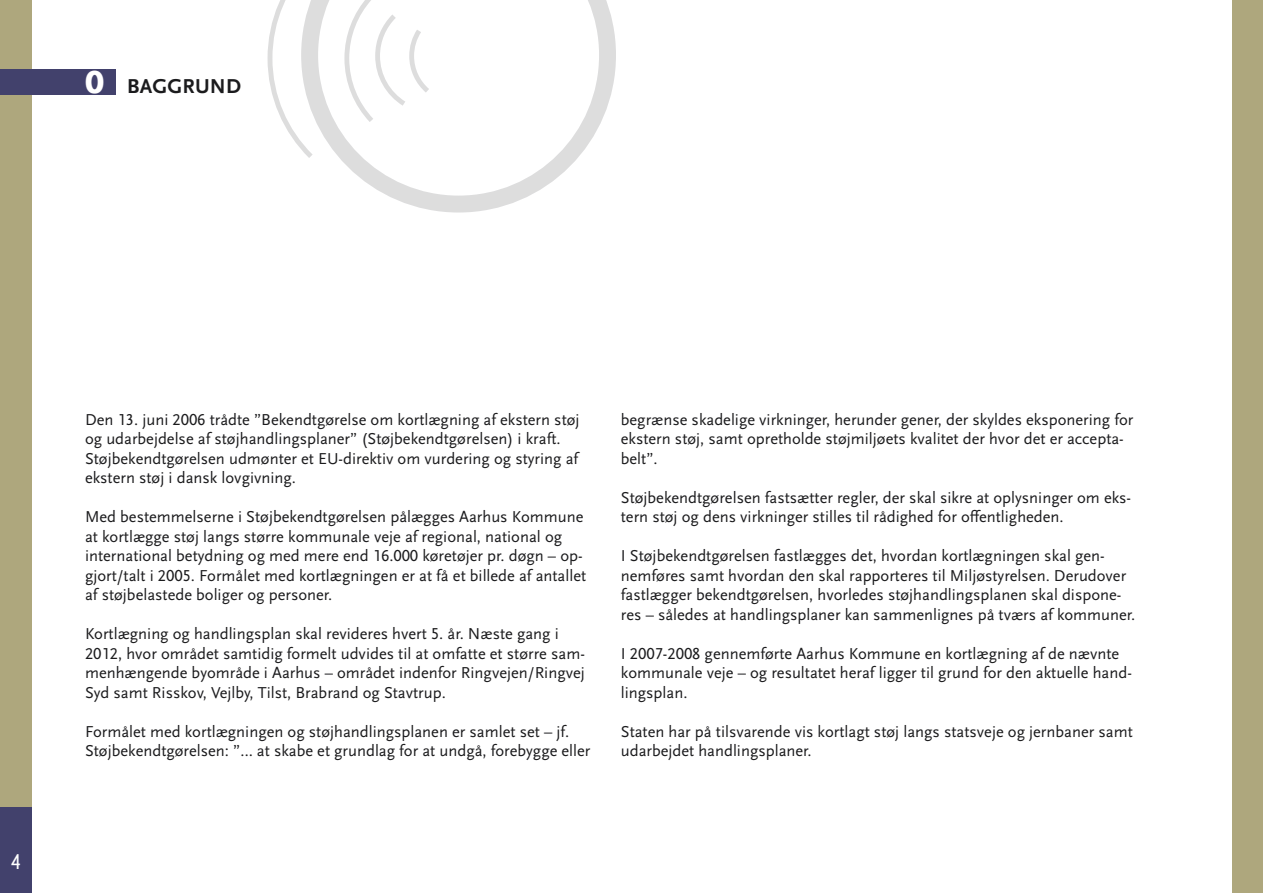
<style>
.page{position:relative;width:1263px;height:893px;background:#fff}
.page>*{position:absolute;margin:0;border:0;box-sizing:border-box;transform-origin:0 0}
.t1{font:condensed 22.5px "Scala Sans OT";color:#fff}
.t2{font:700 21px "Scala Sans OT";letter-spacing:.01em;color:#1b1b1d}
.t3{font:16.5px/19.5px "Scala Sans OT";color:#1b1b1d}
.s1{font-weight:900;font-size:33px;color:#fff}
</style>
<div class="page">
<div style="left:1232px;top:0;width:31px;height:893px;background:#aea77d"></div>
<div style="left:0;top:0;width:31px;height:893px;background:#aea77d"></div>
<div style="left:0;top:808px;width:31px;height:85px;background:#42416c"></div>
<div style="left:0;top:69px;width:115px;height:26px;background:#42416c"></div>
<svg style="left:267px;top:0;width:34px;height:149px"></svg>
<svg style="left:301px;top:0;width:315px;height:213px"></svg>
<svg style="left:342px;top:0;width:92px;height:127px"></svg>
<p class="t2" style="left:85px;top:74px;width:157px"><span class="s1">0</span> BAGGRUND</p>
<h1 class="t1" style="left:11px;top:849px;width:10px">4</h1>
<p class="t3" style="left:85px;top:410px;width:496px">Den 13. juni 2006 trådte ”Bekendtgørelse om kortlægning af ekstern støj og udarbejdelse af støjhandlingsplaner” (Støjbekendtgørelsen) i kraft.<br>Støjbekendtgørelsen udmønter et EU-direktiv om vurdering og styring af ekstern støj i dansk lovgivning.</p>
<p class="t3" style="left:85px;top:507px;width:503px">Med bestemmelserne i Støjbekendtgørelsen pålægges Aarhus Kommune at kortlægge støj langs større kommunale veje af regional, national og international betydning og med mere end 16.000 køretøjer pr. døgn – op&shy;gjort/talt i 2005. Formålet med kortlægningen er at få et billede af antallet af støjbelastede boliger og personer.</p>
<p class="t3" style="left:85px;top:624px;width:501px">Kortlægning og handlingsplan skal revideres hvert 5. år. Næste gang i 2012, hvor området samtidig formelt udvides til at omfatte et større sam&shy;menhængende byområde i Aarhus – området indenfor Ringvejen/Ringvej Syd samt Risskov, Vejlby, Tilst, Brabrand og Stavtrup.</p>
<p class="t3" style="left:85px;top:722px;width:507px">Formålet med kortlægningen og støjhandlingsplanen er samlet set – jf.<br>Støjbekendtgørelsen: ”… at skabe et grundlag for at undgå, forebygge eller</p>
<p class="t3" style="left:621px;top:410px;width:514px">begrænse skadelige virkninger, herunder gener, der skyldes eksponering for ekstern støj, samt opretholde støjmiljøets kvalitet der hvor det er accepta&shy;belt”.</p>
<p class="t3" style="left:621px;top:488px;width:512px">Støjbekendtgørelsen fastsætter regler, der skal sikre at oplysninger om eks&shy;tern støj og dens virkninger stilles til rådighed for offentligheden.</p>
<p class="t3" style="left:621px;top:546px;width:516px">I Støjbekendtgørelsen fastlægges det, hvordan kortlægningen skal gen&shy;nemføres samt hvordan den skal rapporteres til Miljøstyrelsen. Derudover fastlægger bekendtgørelsen, hvorledes støjhandlingsplanen skal dispone&shy;res – således at handlingsplaner kan sammenlignes på tværs af kommuner.</p>
<p class="t3" style="left:621px;top:644px;width:512px">I 2007-2008 gennemførte Aarhus Kommune en kortlægning af de nævnte kommunale veje – og resultatet heraf ligger til grund for den aktuelle hand&shy;lingsplan.</p>
<p class="t3" style="left:621px;top:722px;width:513px">Staten har på tilsvarende vis kortlagt støj langs statsveje og jernbaner samt udarbejdet handlingsplaner.</p>
</div>
